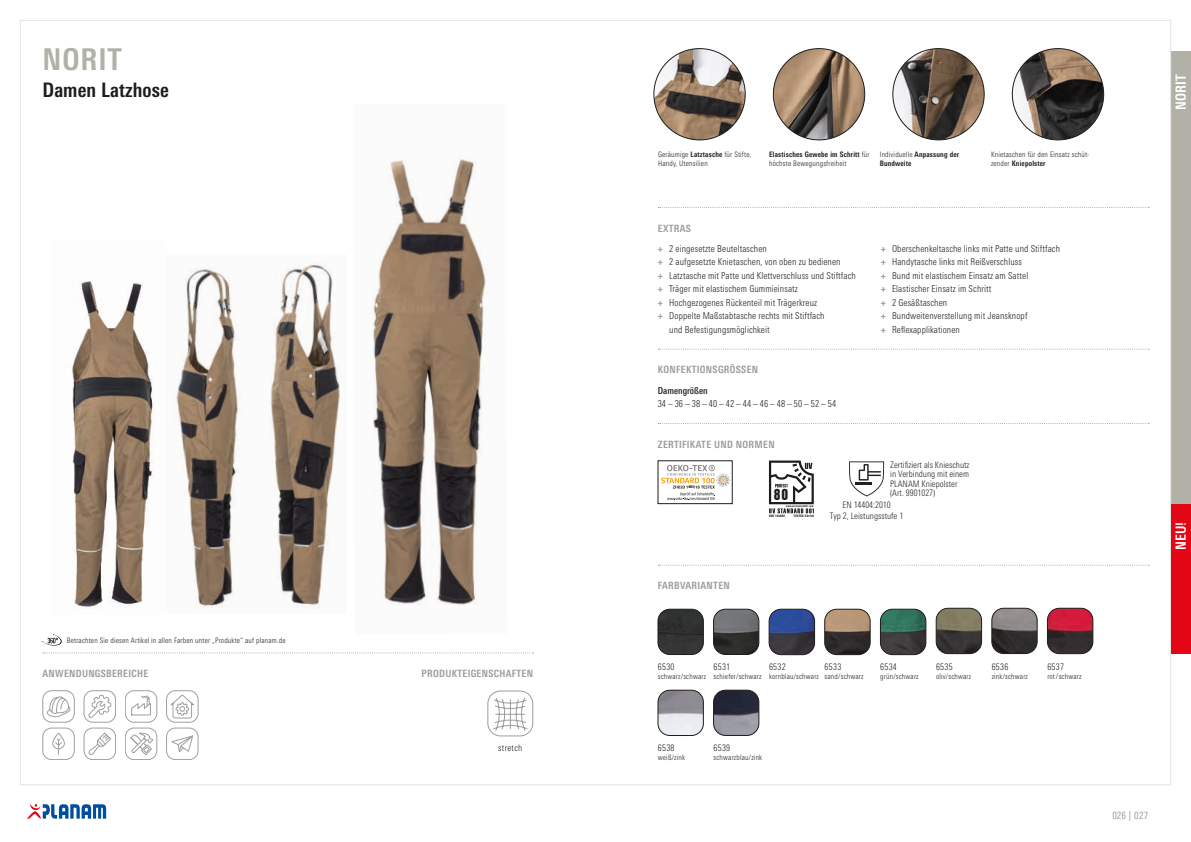
<style>
.page{position:relative;width:1191px;height:842px;background:#fff}
.page>*{position:absolute;margin:0;border:0;box-sizing:border-box;transform-origin:0 0}
.t1{font:700 condensed 30px "Univers Next Pro";letter-spacing:.03em;color:#b2b1a7}
.t2{font:700 condensed 20px "Univers Next Pro";letter-spacing:.005em;color:#1d1d1b}
.t3{font:700 condensed 14px "Univers Next Pro";letter-spacing:.005em;color:#fff}
.t4{font:13.8px "Swiss 921 BT Regular A";color:#1d1d1b}
.t5{font:700 condensed 10px "Univers Next Pro";letter-spacing:.03em;color:#9d9d9d}
.t6{font:condensed 10px "Univers Next Pro";letter-spacing:.025em;color:#9d9d9d}
.t7{font:300 condensed 9.6px "Univers Next Pro";color:#1d1d1b}
.t8{font:300 condensed 9.5px/13.5px "Univers Next Pro";letter-spacing:.01em;color:#1d1d1b}
.t9{font:500 condensed 9.5px "Univers Next Pro";color:#1d1d1b}
.t10{font:300 condensed 9px "Univers Next Pro";letter-spacing:.035em;color:#1d1d1b}
.t11{font:300 condensed 8.9px/9.5px "Univers Next Pro";color:#26231f;text-align:center}
.t12{font:300 condensed 7.5px/9px "Univers Next Pro";letter-spacing:.025em;color:#1d1d1b}
.t13{font:700 condensed 7.5px/9px "Univers Next Pro";letter-spacing:.025em;color:#1d1d1b}
.t14{font:2.9px "Swiss 921 BT Regular A";letter-spacing:.1em;color:#1d1d1b}
.t15{font:2.9px "Swiss 921 BT Regular A";letter-spacing:.07em;color:#1d1d1b}
.t16{font:2.2px "Swiss 921 BT Regular A";letter-spacing:.1em;color:#1d1d1b}
.s1{font-weight:700}
.s2{font-weight:300}
.s3{font-weight:700;color:#9d9d9d}
</style>
<div class="page">
<img style="left:173px;top:264px;width:167px;height:344px">
<img style="left:72px;top:281px;width:83px;height:326px">
<img style="left:373px;top:158px;width:114px;height:448px">
<img style="left:1012px;top:49px;width:91px;height:91px;border-radius:46px">
<img style="left:893px;top:49px;width:91px;height:91px;border-radius:46px">
<img style="left:773px;top:49px;width:91px;height:91px;border-radius:46px">
<img style="left:654px;top:49px;width:91px;height:91px;border-radius:46px">
<svg style="left:487px;top:691px;width:46px;height:46px"></svg>
<img style="left:658px;top:609px;width:45px;height:45px">
<div style="left:658px;top:609px;width:45px;height:46px;border:1px solid #1d1d1b;border-radius:12px"></div>
<img style="left:880px;top:609px;width:46px;height:46px">
<div style="left:880px;top:609px;width:46px;height:46px;border:1px solid #1d1d1b;border-radius:12px"></div>
<img style="left:713px;top:609px;width:46px;height:45px">
<div style="left:713px;top:609px;width:46px;height:46px;border:1px solid #1d1d1b;border-radius:12px"></div>
<img style="left:936px;top:608px;width:45px;height:46px">
<div style="left:936px;top:608px;width:45px;height:46px;border:1px solid #1d1d1b;border-radius:12px"></div>
<img style="left:769px;top:609px;width:45px;height:46px">
<div style="left:769px;top:609px;width:45px;height:46px;border:1px solid #1d1d1b;border-radius:12px"></div>
<img style="left:991px;top:608px;width:46px;height:45px">
<div style="left:991px;top:608px;width:46px;height:46px;border:1px solid #1d1d1b;border-radius:12px"></div>
<img style="left:824px;top:609px;width:46px;height:46px">
<div style="left:824px;top:609px;width:46px;height:46px;border:1px solid #1d1d1b;border-radius:12px"></div>
<img style="left:1047px;top:608px;width:45px;height:46px">
<div style="left:1047px;top:608px;width:46px;height:46px;border:1px solid #1d1d1b;border-radius:12px"></div>
<svg style="left:769px;top:460px;width:45px;height:53px"></svg>
<svg style="left:661px;top:465px;width:69px;height:35px"></svg>
<div style="left:658px;top:461px;width:74px;height:43px;border:1px solid #1d1d1b"></div>
<svg style="left:47px;top:696px;width:24px;height:21px"></svg>
<div style="left:43px;top:690px;width:32px;height:32px;border:1px solid #9f9f9e;border-radius:9px"></div>
<div style="left:84px;top:690px;width:32px;height:32px;border:1px solid #9f9f9e;border-radius:9px"></div>
<svg style="left:88px;top:695px;width:23px;height:23px"></svg>
<div style="left:125px;top:690px;width:32px;height:32px;border:1px solid #9f9f9e;border-radius:9px"></div>
<svg style="left:131px;top:696px;width:20px;height:19px"></svg>
<div style="left:166px;top:690px;width:32px;height:32px;border:1px solid #9f9f9e;border-radius:9px"></div>
<svg style="left:170px;top:694px;width:24px;height:24px"></svg>
<div style="left:43px;top:728px;width:32px;height:32px;border:1px solid #9f9f9e;border-radius:9px"></div>
<div style="left:52px;top:733px;width:13px;height:16px;border:1px solid #9f9f9e;border-radius:6px"></div>
<svg style="left:55px;top:738px;width:7px;height:17px"></svg>
<div style="left:125px;top:728px;width:32px;height:32px;border:1px solid #9f9f9e;border-radius:9px"></div>
<svg style="left:130px;top:733px;width:24px;height:22px"></svg>
<div style="left:84px;top:728px;width:32px;height:32px;border:1px solid #9f9f9e;border-radius:9px"></div>
<svg style="left:89px;top:732px;width:22px;height:23px"></svg>
<div style="left:166px;top:728px;width:32px;height:32px;border:1px solid #9f9f9e;border-radius:9px"></div>
<svg style="left:171px;top:733px;width:26px;height:20px"></svg>
<img style="left:658px;top:690px;width:45px;height:45px">
<div style="left:658px;top:690px;width:45px;height:46px;border:1px solid #1d1d1b;border-radius:12px"></div>
<img style="left:713px;top:690px;width:46px;height:45px">
<div style="left:713px;top:690px;width:46px;height:45px;border:1px solid #1d1d1b;border-radius:12px"></div>
<svg style="left:658px;top:207px;width:491px;height:1px"></svg>
<svg style="left:658px;top:349px;width:491px;height:1px"></svg>
<svg style="left:658px;top:423px;width:491px;height:1px"></svg>
<svg style="left:42px;top:634px;width:20px;height:12px"></svg>
<svg style="left:43px;top:652px;width:490px;height:1px"></svg>
<svg style="left:658px;top:565px;width:491px;height:1px"></svg>
<svg style="left:849px;top:461px;width:35px;height:35px"></svg>
<div style="left:1171px;top:51px;width:20px;height:454px;background:#b2b1a7"></div>
<svg style="left:27px;top:804px;width:79px;height:15px"></svg>
<div style="left:1171px;top:505px;width:20px;height:149px;background:#e30614"></div>
<h1 class="t1" style="left:43px;top:41px;width:81px">NORIT</h1>
<h2 class="t2" style="left:43px;top:78px;width:128px">Damen Latzhose</h2>
<p class="t12" style="left:67px;top:636px;width:220px">Betrachten Sie diesen Artikel in allen Farben unter „Produkte“ auf planam.de</p>
<p class="t5" style="left:43px;top:668px;width:107px">ANWENDUNGSBEREICHE</p>
<p class="t5" style="left:421px;top:668px;width:113px">PRODUKTEIGENSCHAFTEN</p>
<p class="t10" style="left:498px;top:743px;width:25px">stretch</p>
<p class="t7" style="left:498px;top:746px;width:25px">stretch</p>
<p class="t12" style="left:658px;top:150px;width:95px">Geräumige <span class="s1">Latztasche</span> für Stifte,<br>Handy, Utensilien</p>
<p class="t12" style="left:769px;top:150px;width:102px"><span class="s1">Elastisches Gewebe im Schritt</span> für höchste Bewegungsfreiheit</p>
<p class="t13" style="left:879px;top:150px;width:81px"><span class="s2">Individuelle</span> Anpassung der<br>Bundweite</p>
<p class="t12" style="left:991px;top:150px;width:99px">Knietaschen für den Einsatz schüt&shy;zender <span class="s1">Kniepolster</span></p>
<p class="t5" style="left:658px;top:222px;width:34px">EXTRAS</p>
<p class="t8" style="left:658px;top:242px;width:111px"><span class="s3">+</span> 2 eingesetzte Beuteltaschen</p>
<p class="t8" style="left:658px;top:255px;width:184px"><span class="s3">+</span> 2 aufgesetzte Knietaschen, von oben zu bedienen</p>
<p class="t8" style="left:658px;top:269px;width:199px"><span class="s3">+</span> Latztasche mit Patte und Klettverschluss und Stiftfach</p>
<p class="t8" style="left:658px;top:282px;width:141px"><span class="s3">+</span> Träger mit elastischem Gummieinsatz</p>
<p class="t8" style="left:658px;top:296px;width:161px"><span class="s3">+</span> Hochgezogenes Rückenteil mit Trägerkreuz</p>
<p class="t8" style="left:658px;top:309px;width:168px"><span class="s3">+</span> Doppelte Maßstabtasche rechts mit Stiftfach</p>
<p class="t8" style="left:669px;top:323px;width:102px">und Befestigungsmöglichkeit</p>
<p class="t5" style="left:658px;top:364px;width:102px">KONFEKTIONSGRÖSSEN</p>
<p class="t9" style="left:658px;top:385px;width:51px">Damengrößen</p>
<p class="t8" style="left:658px;top:397px;width:180px">34 – 36 – 38 – 40 – 42 – 44 – 46 – 48 – 50 – 52 – 54</p>
<p class="t5" style="left:658px;top:438px;width:118px">ZERTIFIKATE UND NORMEN</p>
<p class="t8" style="left:880px;top:242px;width:181px"><span class="s3">+</span> Oberschenkeltasche links mit Patte und Stiftfach <span class="s3">+</span> Handytasche links mit Reißverschluss<br><span class="s3">+</span> Bund mit elastischem Einsatz am Sattel<br><span class="s3">+</span> Elastischer Einsatz im Schritt<br><span class="s3">+</span> 2 Gesäßtaschen<br><span class="s3">+</span> Bundweitenverstellung mit Jeansknopf<br><span class="s3">+</span> Reflexapplikationen</p>
<p class="t5" style="left:658px;top:580px;width:73px">FARBVARIANTEN</p>
<h3 class="t4" style="left:774px;top:486px;width:16px">80</h3>
<p class="t16" style="left:786px;top:504px;width:29px">www.uvstandard801.com</p>
<p class="t15" style="left:769px;top:514px;width:17px">UVS 144082</p>
<p class="t14" style="left:794px;top:514px;width:21px">TESTEX Zürich</p>
<p class="t11" style="left:890px;top:460px;width:81px;text-align:left">Zertifiziert als Knieschutz in Verbindung mit einem<br>PLANAM Kniepolster (Art. 9901027)</p>
<p class="t11" style="left:829px;top:500px;width:75px;line-height:10.7px">EN 14404:2010<br>Typ 2, Leistungsstufe 1</p>
<h3 class="t3" style="left:1172px;top:110px;width:37px;rotate:-90deg">NORIT</h3>
<h3 class="t3" style="left:1172px;top:550px;width:30px;rotate:-90deg">NEU!</h3>
<p class="t10" style="left:658px;top:662px;width:18px">6530</p>
<p class="t12" style="left:658px;top:672px;width:50px">schwarz/schwarz</p>
<p class="t10" style="left:713px;top:662px;width:18px">6531</p>
<p class="t12" style="left:713px;top:672px;width:49px">schiefer/schwarz</p>
<p class="t10" style="left:769px;top:662px;width:18px">6532</p>
<p class="t12" style="left:769px;top:672px;width:51px">kornblau/schwarz</p>
<p class="t10" style="left:824px;top:662px;width:18px">6533</p>
<p class="t12" style="left:824px;top:672px;width:40px">sand/schwarz</p>
<p class="t10" style="left:880px;top:662px;width:18px">6534</p>
<p class="t12" style="left:880px;top:672px;width:40px">grün/schwarz</p>
<p class="t10" style="left:936px;top:662px;width:18px">6535</p>
<p class="t12" style="left:936px;top:672px;width:37px">oliv/schwarz</p>
<p class="t10" style="left:991px;top:662px;width:18px">6536</p>
<p class="t12" style="left:991px;top:672px;width:38px">zink/schwarz</p>
<p class="t10" style="left:1047px;top:662px;width:18px">6537</p>
<p class="t12" style="left:1047px;top:672px;width:36px">rot/schwarz</p>
<p class="t10" style="left:658px;top:743px;width:18px">6538</p>
<p class="t12" style="left:658px;top:753px;width:29px">weiß/zink</p>
<p class="t10" style="left:713px;top:743px;width:18px">6539</p>
<p class="t12" style="left:713px;top:753px;width:50px">schwarzblau/zink</p>
<p class="t6" style="left:1112px;top:809px;width:38px">026 | 027</p>
</div>
